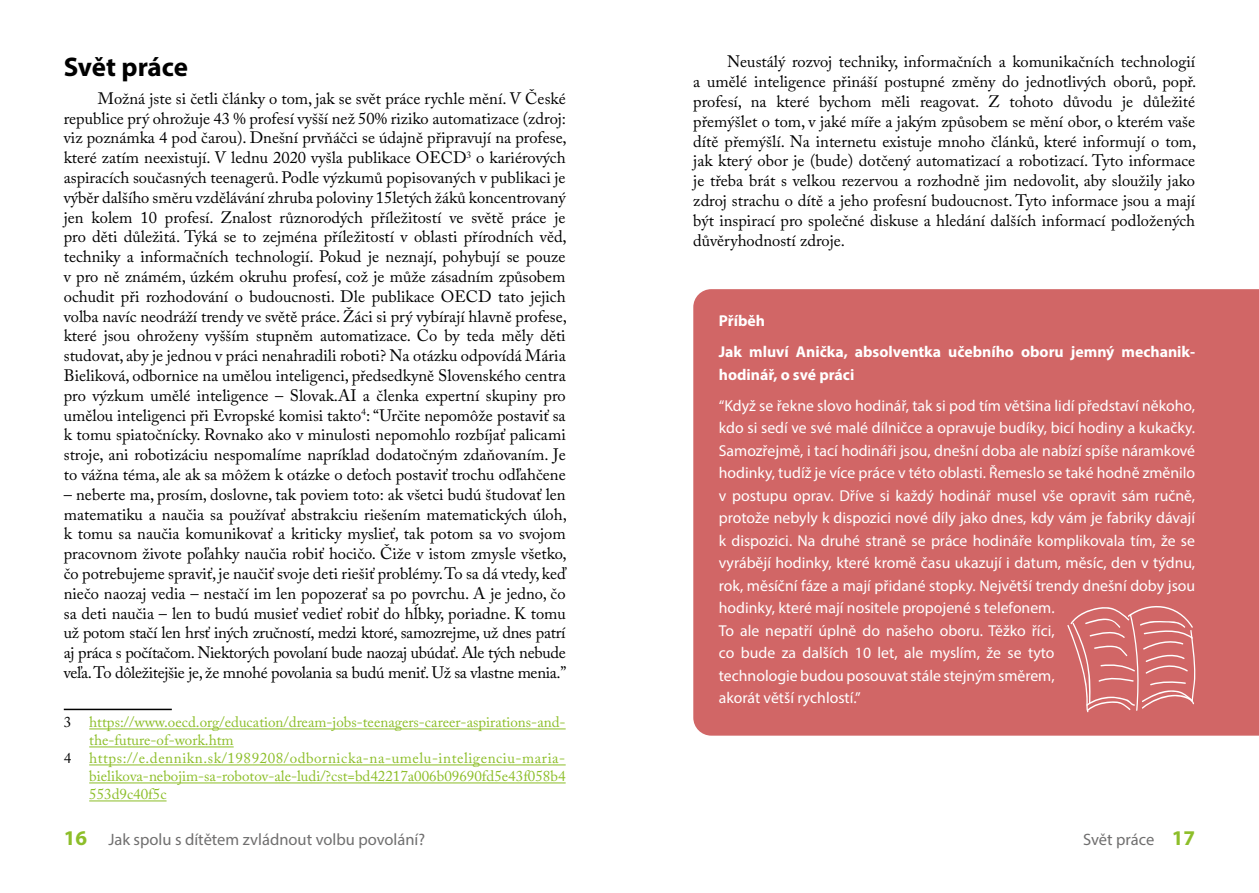
<style>
.page{position:relative;width:1259px;height:893px;background:#fff}
.page>*{position:absolute;margin:0;border:0;box-sizing:border-box;transform-origin:0 0}
.t1{font:700 27px "Myriad Pro";letter-spacing:-.01em;color:#000}
.t2{font:16.5px/19.8px "Adobe Caslon Pro";color:#000;text-align:justify}
.t3{font:16.5px "Myriad Pro";color:#706f6f}
.t4{font:15.75px/22.5px "Myriad Pro";color:#fff}
.t5{font:700 15.75px/31px "Myriad Pro";color:#fff}
.t6{font:15px "Adobe Caslon Pro";color:#8cbe28}
.t7{font:15px "Adobe Caslon Pro";letter-spacing:.035em;color:#8cbe28}
.s1{color:#000}
.s2{font-weight:700;font-size:21px;color:#8dbe2a}
</style>
<div class="page">
<div style="left:693px;top:289px;width:566px;height:447px;background:#d16666"></div>
<svg style="left:1067px;top:600px;width:128px;height:113px;background:#d57676"></svg>
<hr style="left:64px;top:709px;width:108px;height:1px;background:#000">
<hr style="left:89px;top:728px;width:477px;height:1px;background:#8cbe28">
<hr style="left:89px;top:746px;width:145px;height:1px;background:#8cbe28">
<hr style="left:89px;top:764px;width:477px;height:1px;background:#8cbe28">
<hr style="left:89px;top:782px;width:477px;height:1px;background:#8cbe28">
<hr style="left:89px;top:800px;width:77px;height:1px;background:#8cbe28">
<h1 class="t1" style="left:64px;top:49px;width:126px">Svět práce</h1>
<p class="t2" style="left:64px;top:88px;width:504px;text-indent:34px">Možná jste si četli články o tom, jak se svět práce rychle mění. V České republice prý ohrožuje 43 % profesí vyšší než 50% riziko automatizace (zdroj: viz poznámka 4 pod čarou). Dnešní prvňáčci se údajně připravují na profese, které zatím neexistují. V lednu 2020 vyšla publikace OECD<sup>3</sup> o kariérových aspiracích současných teenagerů. Podle výzkumů popisovaných v publikaci je výběr dalšího směru vzdělávání zhruba poloviny 15letých žáků koncentrovaný jen kolem 10 profesí. Znalost různorodých příležitostí ve světě práce je pro děti důležitá. Týká se to zejména příležitostí v oblasti přírodních věd, techniky a informačních technologií. Pokud je neznají, pohybují se pouze v pro ně známém, úzkém okruhu profesí, což je může zásadním způsobem ochudit při rozhodování o budoucnosti. Dle publikace OECD tato jejich volba navíc neodráží trendy ve světě práce. Žáci si prý vybírají hlavně profese, které jsou ohroženy vyšším stupněm automatizace. Co by teda měly děti studovat, aby je jednou v práci nenahradili roboti? Na otázku odpovídá Mária Bieliková, odbornice na umělou inteligenci, předsedkyně Slovenského centra pro výzkum umělé inteligence – Slovak.AI a členka expertní skupiny pro umělou inteligenci při Evropské komisi takto<sup>4</sup>: “Určite nepomôže postaviť sa k tomu spiatočnícky. Rovnako ako v minulosti nepomohlo rozbíjať palicami stroje, ani robotizáciu nespomalíme napríklad dodatočným zdaňovaním. Je to vážna téma, ale ak sa môžem k otázke o deťoch postaviť trochu odľahčene</p>
<p class="t2" style="left:64px;top:484px;width:504px">– neberte ma, prosím, doslovne, tak poviem toto: ak všetci budú študovať len matematiku a naučia sa používať abstrakciu riešením matematických úloh, k tomu sa naučia komunikovať a kriticky myslieť, tak potom sa vo svojom pracovnom živote poľahky naučia robiť hocičo. Čiže v istom zmysle všetko, čo potrebujeme spraviť, je naučiť svoje deti riešiť problémy. To sa dá vtedy, keď niečo naozaj vedia – nestačí im len popozerať sa po povrchu. A je jedno, čo sa deti naučia – len to budú musieť vedieť robiť do hĺbky, poriadne. K tomu už potom stačí len hrsť iných zručností, medzi ktoré, samozrejme, už dnes patrí aj práca s počítačom. Niektorých povolaní bude naozaj ubúdať. Ale tých nebude veľa. To dôležitejšie je, že mnohé povolania sa budú meniť. Už sa vlastne menia.”</p>
<p class="t6" style="left:64px;top:713px;width:503px"><span class="s1">3</span> https://www.oecd.org/education/dream-jobs-teenagers-career-aspirations-and-</p>
<p class="t6" style="left:89px;top:731px;width:146px">the-future-of-work.htm</p>
<p class="t7" style="left:64px;top:749px;width:503px"><span class="s1">4</span> https://e.dennikn.sk/1989208/odbornicka-na-umelu-inteligenciu-maria-</p>
<p class="t6" style="left:89px;top:767px;width:478px">bielikova-nebojim-sa-robotov-ale-ludi/?cst=bd42217a006b09690fd5e43f058b4</p>
<p class="t6" style="left:89px;top:785px;width:79px">553d9c40f5c</p>
<p class="t2" style="left:693px;top:52px;width:504px;text-indent:34px">Neustálý rozvoj techniky, informačních a komunikačních technologií a umělé inteligence přináší postupné změny do jednotlivých oborů, popř. profesí, na které bychom měli reagovat. Z tohoto důvodu je důležité přemýšlet o tom, v jaké míře a jakým způsobem se mění obor, o kterém vaše dítě přemýšlí. Na internetu existuje mnoho článků, které informují o tom, jak který obor je (bude) dotčený automatizací a robotizací. Tyto informace je třeba brát s velkou rezervou a rozhodně jim nedovolit, aby sloužily jako zdroj strachu o dítě a jeho profesní budoucnost. Tyto informace jsou a mají být inspirací pro společné diskuse a hledání dalších informací podložených důvěryhodností zdroje.</p>
<p class="t5" style="left:719px;top:305px;width:478px">Příběh<br>Jak mluví Anička, absolventka učebního oboru jemný mechanik-</p>
<p class="t5" style="left:719px;top:358px;width:137px">hodinář, o své práci</p>
<p class="t4" style="left:719px;top:394px;width:478px">“Když se řekne slovo hodinář, tak si pod tím většina lidí představí někoho, kdo si sedí ve své malé dílničce a opravuje budíky, bicí hodiny a kukačky.<br>Samozřejmě, i tací hodináři jsou, dnešní doba ale nabízí spíše náramkové hodinky, tudíž je více práce v této oblasti. Řemeslo se také hodně změnilo v postupu oprav. Dříve si každý hodinář musel vše opravit sám ručně, protože nebyly k dispozici nové díly jako dnes, kdy vám je fabriky dávají k dispozici. Na druhé straně se práce hodináře komplikovala tím, že se vyrábějí hodinky, které kromě času ukazují i datum, měsíc, den v týdnu, rok, měsíční fáze a mají přidané stopky. Největší trendy dnešní doby jsou hodinky, které mají nositele propojené s telefonem.<br>To ale nepatří úplně do našeho oboru. Těžko říci,<br>co bude za dalších 10 let, ale myslím, že se tyto<br>technologie budou posouvat stále stejným směrem,<br>akorát větší rychlostí.”</p>
<p class="t3" style="left:64px;top:829px;width:363px"><span class="s2">16</span> Jak spolu s dítětem zvládnout volbu povolání?</p>
<p class="t3" style="left:1083px;top:829px;width:114px">Svět práce <span class="s2">17</span></p>
</div>
